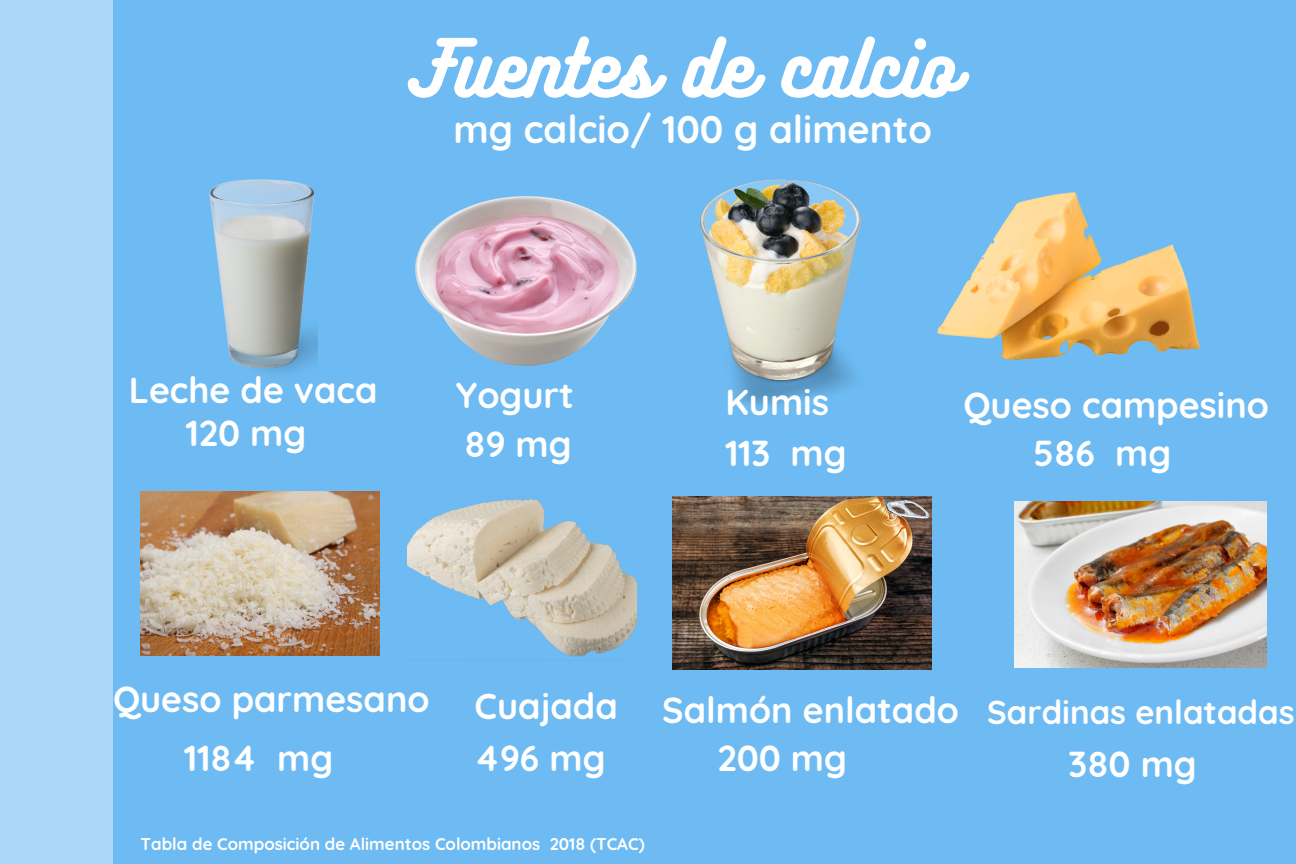
<style>
.page{position:relative;width:1296px;height:864px;background:#6ebbf3}
.page>*{position:absolute;margin:0;border:0;box-sizing:border-box;transform-origin:0 0}
.t1{font:70.8px "Bukhari Script";color:#fff}
.t2{font:700 38.4px "Quicksand";color:#fff}
.t3{font:700 36px "Quicksand";color:#fff}
.t4{font:700 33px "Quicksand";color:#fff}
.t5{font:700 16.8px "Quicksand";color:#fff}
</style>
<div class="page">
<div style="left:0;top:0;width:113px;height:864px;background:#abd8f8"></div>
<img style="left:210px;top:180px;width:108px;height:194px">
<img style="left:416px;top:197px;width:220px;height:169px">
<img style="left:701px;top:180px;width:160px;height:225px">
<img style="left:937px;top:193px;width:264px;height:166px">
<img style="left:141px;top:491px;width:238px;height:165px">
<img style="left:407px;top:499px;width:230px;height:158px">
<img style="left:672px;top:496px;width:259px;height:173px">
<img style="left:1015px;top:501px;width:252px;height:167px">
<p class="t1" style="left:408px;top:22px;width:551px">Fuentes de calcio</p>
<p class="t2" style="left:454px;top:105px;width:480px">mg calcio/ 100 g alimento</p>
<p class="t3" style="left:129px;top:367px;width:250px">Leche de vaca</p>
<p class="t3" style="left:456px;top:372px;width:119px">Yogurt</p>
<p class="t3" style="left:725px;top:379px;width:105px">Kumis</p>
<p class="t3" style="left:963px;top:382px;width:307px">Queso campesino</p>
<p class="t3" style="left:186px;top:410px;width:122px">120 mg</p>
<p class="t3" style="left:465px;top:421px;width:108px">89 mg</p>
<p class="t3" style="left:725px;top:430px;width:123px">113 mg</p>
<p class="t3" style="left:1033px;top:430px;width:139px">586 mg</p>
<p class="t3" style="left:113px;top:676px;width:318px">Queso parmesano</p>
<p class="t3" style="left:475px;top:683px;width:145px">Cuajada</p>
<p class="t3" style="left:662px;top:687px;width:298px">Salmón enlatado</p>
<p class="t4" style="left:987px;top:691px;width:309px">Sardinas enlatadas</p>
<p class="t3" style="left:184px;top:735px;width:151px">1184 mg</p>
<p class="t3" style="left:475px;top:735px;width:133px">496 mg</p>
<p class="t3" style="left:717px;top:735px;width:131px">200 mg</p>
<p class="t3" style="left:1069px;top:741px;width:130px">380 mg</p>
<p class="t5" style="left:141px;top:833px;width:506px">Tabla de Composición de Alimentos Colombianos 2018 (TCAC)</p>
</div>
